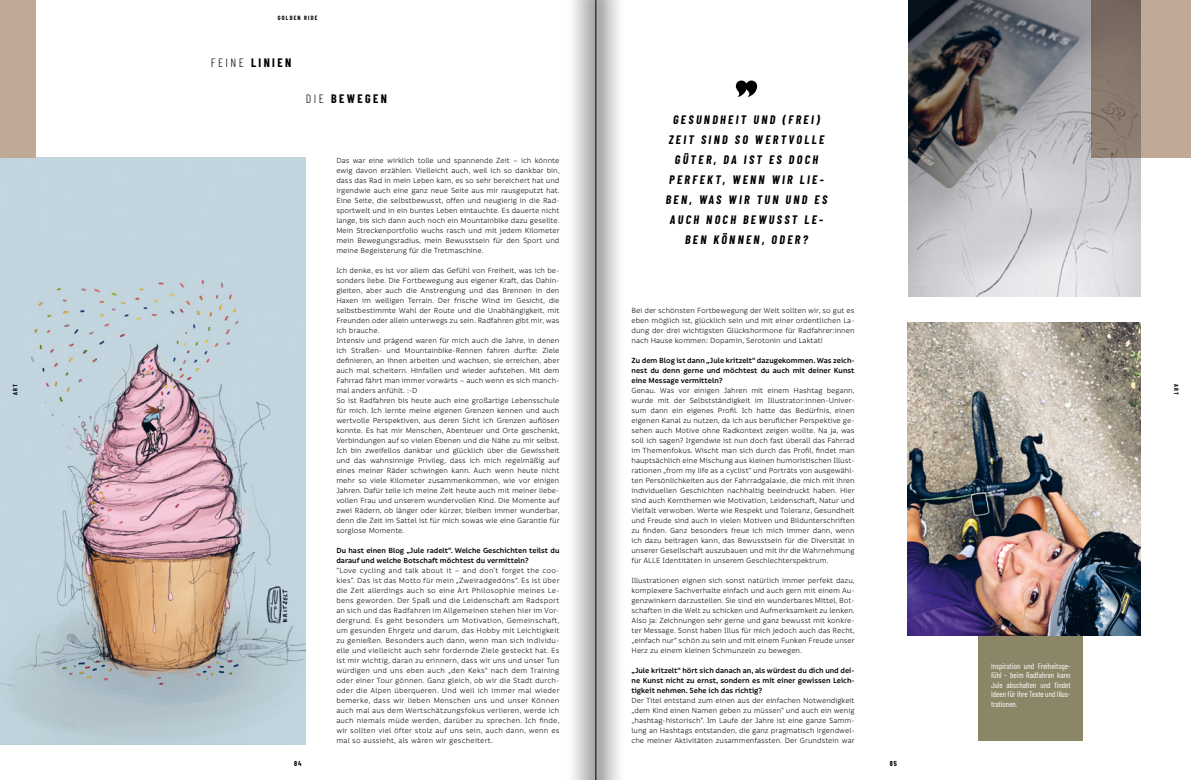
<style>
.page{position:relative;width:1191px;height:780px;background:#fff}
.page>*{position:absolute;margin:0;border:0;box-sizing:border-box;transform-origin:0 0}
.t1{font:italic 700 12px/20px "Barlow Condensed";letter-spacing:.2em;color:#000;text-align:center}
.t2{font:700 12px "Barlow Condensed";letter-spacing:.2em;color:#000}
.t3{font:8px/10px "Informative";color:#000;text-align:justify}
.t4{font:600 8px/10px "Informative";color:#000;text-align:justify}
.t5{font:8px/9.6px "Barlow Condensed";color:#fff;text-align:justify}
.t6{font:700 7px "Barlow Condensed";color:#000}
.t7{font:700 6px "Barlow Condensed";letter-spacing:.2em;color:#000}
.s1{font-weight:300}
</style>
<div class="page">
<img style="left:908px;top:322px;width:232px;height:313px">
<img style="left:0;top:158px;width:305px;height:586px">
<div style="left:0;top:0;width:35px;height:158px;background:#c0a996"></div>
<svg style="left:736px;top:80px;width:21px;height:17px"></svg>
<img style="left:908px;top:0;width:232px;height:296px">
<div style="left:978px;top:635px;width:105px;height:105px;background:#8c8668"></div>
<svg style="left:1091px;top:0;width:100px;height:158px;background:#a18e7f"></svg>
<div style="left:566px;top:0;width:59px;height:780px;background:#000;opacity:.76"></div>
<hr style="left:595px;top:0;width:1px;height:780px;background:#000">
<p class="t7" style="left:11px;top:395px;width:12px;rotate:-90deg">ART</p>
<p class="t7" style="left:278px;top:14px;width:41px">GOLDEN RIDE</p>
<h1 class="t2" style="left:211px;top:54px;width:82px"><span class="s1">FEINE</span> LINIEN</h1>
<h1 class="t2" style="left:306px;top:90px;width:83px"><span class="s1">DIE</span> BEWEGEN</h1>
<p class="t3" style="left:336px;top:156px;width:225px">Das war eine wirklich tolle und spannende Zeit – ich könnte ewig davon erzählen. Vielleicht auch, weil ich so dankbar bin, dass das Rad in mein Leben kam, es so sehr bereichert hat und irgendwie auch eine ganz neue Seite aus mir rausgeputzt hat.<br>Eine Seite, die selbstbewusst, offen und neugierig in die Rad&shy;sportwelt und in ein buntes Leben eintauchte. Es dauerte nicht lange, bis sich dann auch noch ein Mountainbike dazu gesellte.<br>Mein Streckenportfolio wuchs rasch und mit jedem Kilometer mein Bewegungsradius, mein Bewusstsein für den Sport und meine Begeisterung für die Tretmaschine.</p>
<p class="t3" style="left:336px;top:266px;width:225px;text-align:left">Ich denke, es ist vor allem das Gefühl von Freiheit, was ich be&shy;sonders liebe. Die Fortbewegung aus eigener Kraft, das Dahin&shy;gleiten, aber auch die Anstrengung und das Brennen in den Haxen im welligen Terrain. Der frische Wind im Gesicht, die selbstbestimmte Wahl der Route und die Unabhängigkeit, mit Freunden oder allein unterwegs zu sein. Radfahren gibt mir, was ich brauche.<br>Intensiv und prägend waren für mich auch die Jahre, in denen ich Straßen- und Mountainbike-Rennen fahren durfte: Ziele definieren, an ihnen arbeiten und wachsen, sie erreichen, aber auch mal scheitern. Hinfallen und wieder aufstehen. Mit dem Fahrrad fährt man immer vorwärts – auch wenn es sich manch&shy;mal anders anfühlt. :-D<br>So ist Radfahren bis heute auch eine großartige Lebensschule für mich. Ich lernte meine eigenen Grenzen kennen und auch wertvolle Perspektiven, aus deren Sicht ich Grenzen auflösen konnte. Es hat mir Menschen, Abenteuer und Orte geschenkt, Verbindungen auf so vielen Ebenen und die Nähe zu mir selbst.<br>Ich bin zweifellos dankbar und glücklich über die Gewissheit und das wahnsinnige Privileg, dass ich mich regelmäßig auf eines meiner Räder schwingen kann. Auch wenn heute nicht mehr so viele Kilometer zusammenkommen, wie vor einigen Jahren. Dafür teile ich meine Zeit heute auch mit meiner liebe&shy;vollen Frau und unserem wundervollen Kind. Die Momente auf zwei Rädern, ob länger oder kürzer, bleiben immer wunderbar, denn die Zeit im Sattel ist für mich sowas wie eine Garantie für sorglose Momente.</p>
<p class="t4" style="left:336px;top:545px;width:225px">Du hast einen Blog „Jule radelt“. Welche Geschichten teilst du darauf und welche Botschaft möchtest du vermitteln?</p>
<p class="t3" style="left:336px;top:566px;width:225px">“Love cycling and talk about it – and don’t forget the coo&shy;kies”. Das ist das Motto für mein „Zweiradgedöns“. Es ist über die Zeit allerdings auch so eine Art Philosophie meines Le&shy;bens geworden. Der Spaß und die Leidenschaft am Radsport an sich und das Radfahren im Allgemeinen stehen hier im Vor&shy;dergrund. Es geht besonders um Motivation, Gemeinschaft, um gesunden Ehrgeiz und darum, das Hobby mit Leichtigkeit zu genießen. Besonders auch dann, wenn man sich individu&shy;elle und vielleicht auch sehr fordernde Ziele gesteckt hat. Es ist mir wichtig, daran zu erinnern, dass wir uns und unser Tun würdigen und uns eben auch „den Keks“ nach dem Training oder einer Tour gönnen. Ganz gleich, ob wir die Stadt durch&shy;oder die Alpen überqueren. Und weil ich immer mal wieder bemerke, dass wir lieben Menschen uns und unser Können auch mal aus dem Wertschätzungsfokus verlieren, werde ich auch niemals müde werden, darüber zu sprechen. Ich finde, wir sollten viel öfter stolz auf uns sein, auch dann, wenn es mal so aussieht, als wären wir gescheitert.</p>
<h1 class="t1" style="left:665px;top:109px;width:163px">GESUNDHEIT UND (FREI)<br>ZEIT SIND SO WERTVOLLE<br>GÜTER, DA IST ES DOCH<br>PERFEKT, WENN WIR LIE-<br>BEN, WAS WIR TUN UND ES<br>AUCH NOCH BEWUSST LE-<br>BEN KÖNNEN, ODER?</h1>
<p class="t3" style="left:631px;top:305px;width:225px">Bei der schönsten Fortbewegung der Welt sollten wir, so gut es eben möglich ist, glücklich sein und mit einer ordentlichen La&shy;dung der drei wichtigsten Glückshormone für Radfahrer:innen nach Hause kommen: Dopamin, Serotonin und Laktat!</p>
<p class="t4" style="left:631px;top:355px;width:225px">Zu dem Blog ist dann „Jule kritzelt“ dazugekommen. Was zeich&shy;nest du denn gerne und möchtest du auch mit deiner Kunst eine Message vermitteln?</p>
<p class="t3" style="left:631px;top:385px;width:225px">Genau. Was vor einigen Jahren mit einem Hashtag begann, wurde mit der Selbstständigkeit im Illustrator:innen-Univer&shy;sum dann ein eigenes Profil. Ich hatte das Bedürfnis, einen eigenen Kanal zu nutzen, da ich aus beruflicher Perspektive ge&shy;sehen auch Motive ohne Radkontext zeigen wollte. Na ja, was soll ich sagen? Irgendwie ist nun doch fast überall das Fahrrad im Themenfokus. Wischt man sich durch das Profil, findet man hauptsächlich eine Mischung aus kleinen humoristischen Illust&shy;rationen „from my life as a cyclist“ und Porträts von ausgewähl&shy;ten Persönlichkeiten aus der Fahrradgalaxie, die mich mit ihren individuellen Geschichten nachhaltig beeindruckt haben. Hier sind auch Kernthemen wie Motivation, Leidenschaft, Natur und Vielfalt verwoben. Werte wie Respekt und Toleranz, Gesundheit und Freude sind auch in vielen Motiven und Bildunterschriften zu finden. Ganz besonders freue ich mich immer dann, wenn ich dazu beitragen kann, das Bewusstsein für die Diversität in unserer Gesellschaft auszubauen und mit ihr die Wahrnehmung für ALLE Identitäten in unserem Geschlechterspektrum.</p>
<p class="t3" style="left:631px;top:575px;width:225px">Illustrationen eignen sich sonst natürlich immer perfekt dazu, komplexere Sachverhalte einfach und auch gern mit einem Au&shy;genzwinkern darzustellen. Sie sind ein wunderbares Mittel, Bot&shy;schaften in die Welt zu schicken und Aufmerksamkeit zu lenken.<br>Also ja: Zeichnungen sehr gerne und ganz bewusst mit konkre&shy;ter Message. Sonst haben Illus für mich jedoch auch das Recht, „einfach nur“ schön zu sein und mit einem Funken Freude unser Herz zu einem kleinen Schmunzeln zu bewegen.</p>
<p class="t4" style="left:631px;top:665px;width:225px">„Jule kritzelt“ hört sich danach an, als würdest du dich und dei&shy;ne Kunst nicht zu ernst, sondern es mit einer gewissen Leich&shy;tigkeit nehmen. Sehe ich das richtig?</p>
<p class="t3" style="left:631px;top:695px;width:225px">Der Titel entstand zum einen aus der einfachen Notwendigkeit „dem Kind einen Namen geben zu müssen“ und auch ein wenig „hashtag-historisch“. Im Laufe der Jahre ist eine ganze Samm&shy;lung an Hashtags entstanden, die ganz pragmatisch irgendwel&shy;che meiner Aktivitäten zusammenfassten. Der Grundstein war</p>
<p class="t6" style="left:294px;top:758px;width:9px">84</p>
<p class="t6" style="left:889px;top:758px;width:9px">85</p>
<p class="t5" style="left:991px;top:660px;width:81px">Inspiration und Freiheitsge&shy;fühl – beim Radfahren kann Jule abschalten und findet Ideen für ihre Texte und Illus&shy;trationen.</p>
<p class="t7" style="left:1180px;top:384px;width:12px;rotate:90deg">ART</p>
</div>
